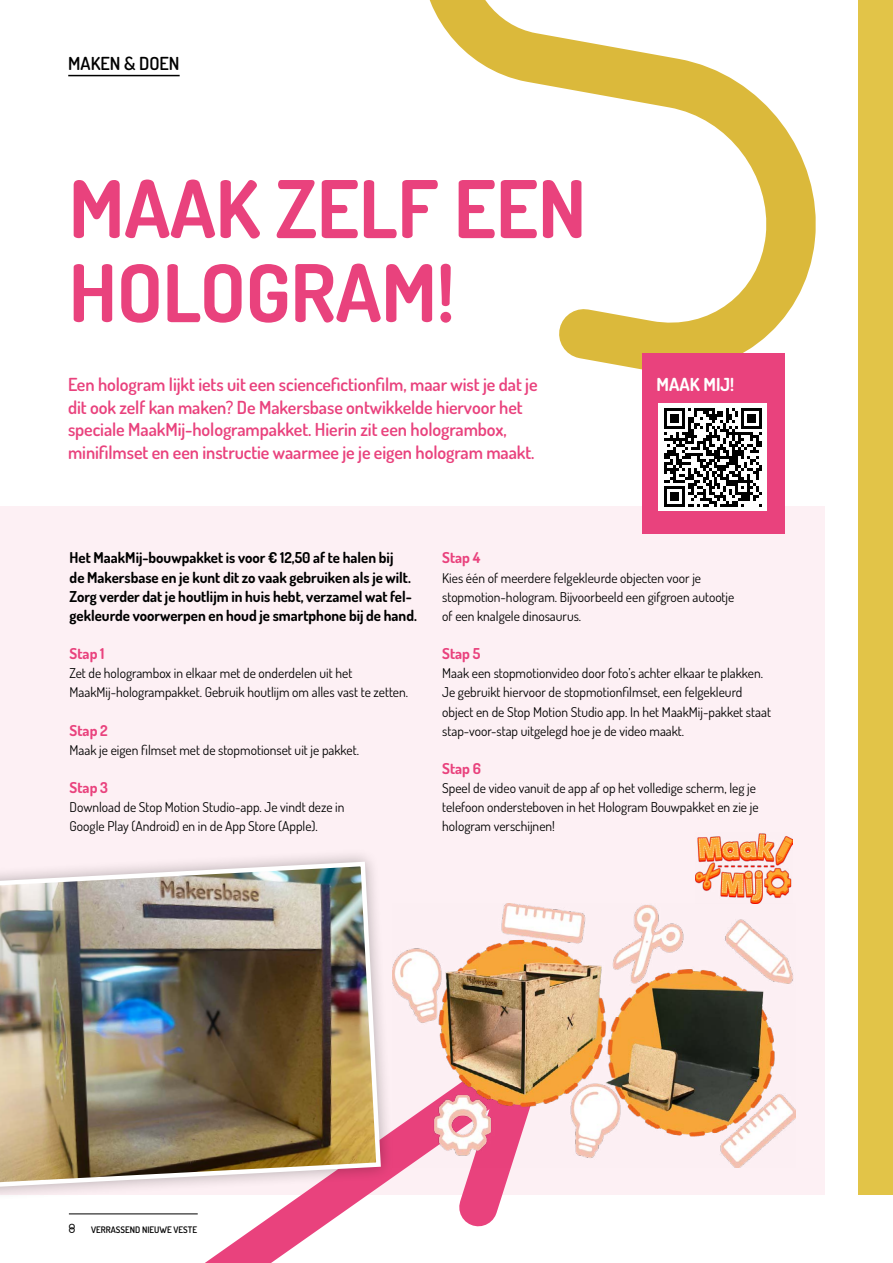
<style>
.page{position:relative;width:893px;height:1263px;background:#fff}
.page>*{position:absolute;margin:0;border:0;box-sizing:border-box;transform-origin:0 0}
.t1{font:700 79.5px/84px "Dosis";color:#e9427d}
.t2{font:600 18px/22.5px "Dosis";letter-spacing:-.005em;color:#e9427d}
.t3{font:600 18px "Dosis";color:#000}
.t4{font:700 18px "Dosis";color:#fff}
.t5{font:700 15px/19.2px "Dosis";color:#000}
.t6{font:700 15px "Dosis";color:#e9427d}
.t7{font:13.5px/19.2px "Dosis";color:#000}
.t8{font:600 9px "Dosis";color:#000}
.s1{font-family:"Haustraks YT";font-weight:400;font-size:13.5px}
</style>
<div class="page">
<svg style="left:429px;top:0;width:387px;height:506px"></svg>
<div style="left:859px;top:0;width:34px;height:1195px;background:#e2c448"></div>
<hr style="left:68px;top:75px;width:112px;height:1px;background:#000">
<div style="left:0;top:506px;width:825px;height:689px;background:#fdf0f4"></div>
<div style="left:642px;top:353px;width:142px;height:181px;background:#e9427d"></div>
<div style="left:658px;top:403px;width:109px;height:108px;background:#fff"></div>
<svg style="left:664px;top:408px;width:98px;height:99px"></svg>
<svg style="left:142px;top:1167px;width:369px;height:96px"></svg>
<img style="left:695px;top:833px;width:98px;height:71px">
<img style="left:395px;top:904px;width:400px;height:263px">
<div style="left:0;top:848px;width:395px;height:354px;background:#000;opacity:.3"></div>
<img style="left:0;top:859px;width:383px;height:332px">
<hr style="left:69px;top:1213px;width:129px;height:1px;background:#000">
<h2 class="t3" style="left:68px;top:50px;width:113px">MAKEN &amp; DOEN</h2>
<h1 class="t1" style="left:69px;top:164px;width:519px">MAAK ZELF EEN<br>HOLOGRAM!</h1>
<p class="t2" style="left:68px;top:373px;width:471px">Een hologram lijkt iets uit een sciencefictionfilm, maar wist je dat je dit ook zelf kan maken? De Makersbase ontwikkelde hiervoor het speciale MaakMij-hologrampakket. Hierin zit een hologrambox, minifilmset en een instructie waarmee je je eigen hologram maakt.</p>
<h2 class="t4" style="left:657px;top:372px;width:79px">MAAK MIJ!</h2>
<p class="t5" style="left:70px;top:548px;width:349px">Het MaakMij-bouwpakket is voor € 12,50 af te halen bij<br>de Makersbase en je kunt dit zo vaak gebruiken als je wilt.<br>Zorg verder dat je houtlijm in huis hebt, verzamel wat fel&shy;gekleurde voorwerpen en houd je smartphone bij de hand.</p>
<p class="t6" style="left:70px;top:643px;width:36px">Stap 1</p>
<p class="t7" style="left:70px;top:663px;width:340px">Zet de hologrambox in elkaar met de onderdelen uit het<br>MaakMij-hologrampakket. Gebruik houtlijm om alles vast te zetten.</p>
<p class="t6" style="left:70px;top:720px;width:40px">Stap 2</p>
<p class="t7" style="left:70px;top:739px;width:291px">Maak je eigen filmset met de stopmotionset uit je pakket.</p>
<p class="t6" style="left:70px;top:777px;width:40px">Stap 3</p>
<p class="t7" style="left:70px;top:797px;width:276px">Download de Stop Motion Studio-app. Je vindt deze in<br>Google Play (Android) en in de App Store (Apple).</p>
<p class="t6" style="left:442px;top:548px;width:40px">Stap 4</p>
<p class="t7" style="left:442px;top:567px;width:294px">Kies één of meerdere felgekleurde objecten voor je stopmotion-hologram. Bijvoorbeeld een gifgroen autootje of een knalgele dinosaurus.</p>
<p class="t6" style="left:442px;top:643px;width:40px">Stap 5</p>
<p class="t7" style="left:442px;top:663px;width:330px">Maak een stopmotionvideo door foto’s achter elkaar te plakken.<br>Je gebruikt hiervoor de stopmotionfilmset, een felgekleurd object en de Stop Motion Studio app. In het MaakMij-pakket staat stap-voor-stap uitgelegd hoe je de video maakt.</p>
<p class="t6" style="left:442px;top:758px;width:40px">Stap 6</p>
<p class="t7" style="left:442px;top:778px;width:318px">Speel de video vanuit de app af op het volledige scherm, leg je telefoon ondersteboven in het Hologram Bouwpakket en zie je hologram verschijnen!</p>
<p class="t8" style="left:69px;top:1224px;width:130px"><span class="s1">8</span> VERRASSEND NIEUWE VESTE</p>
</div>
